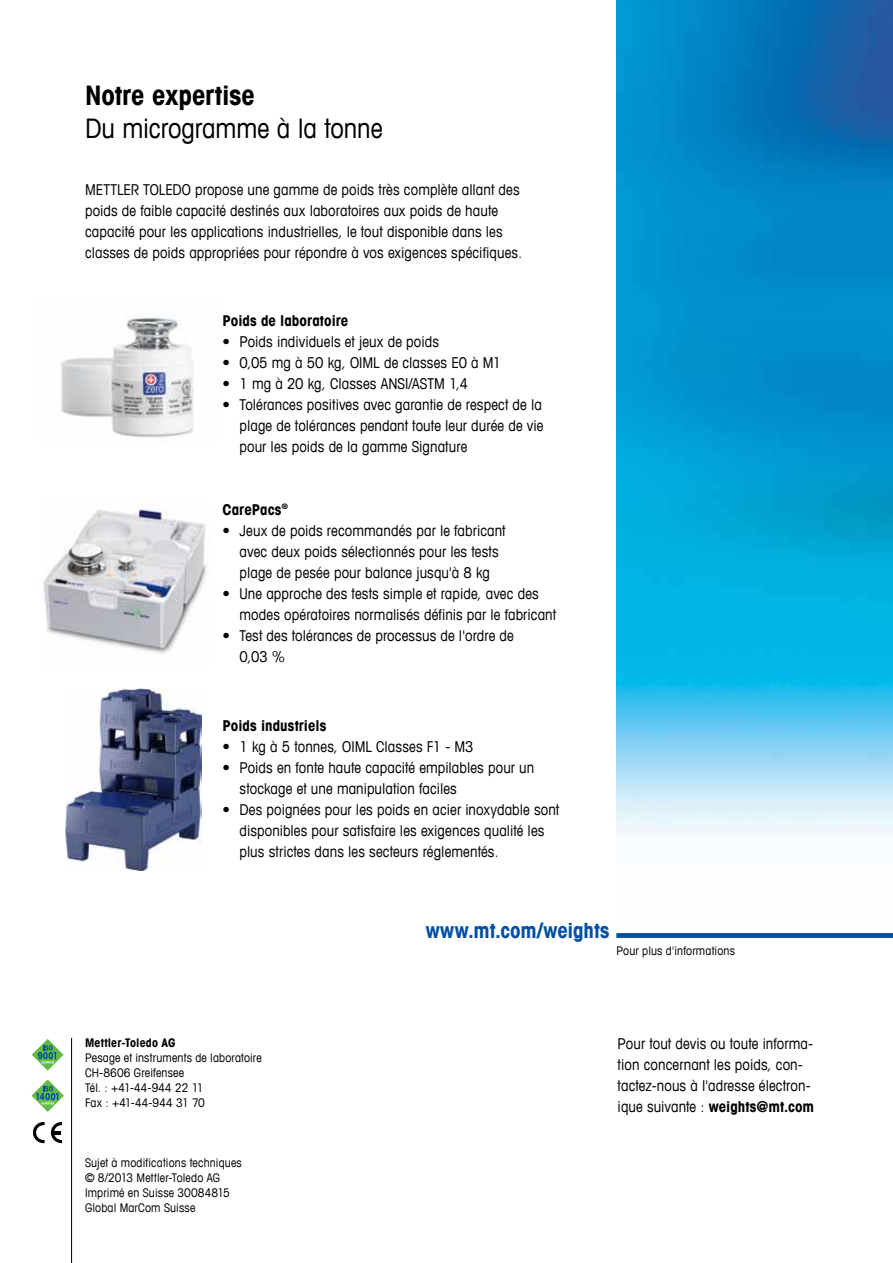
<style>
.page{position:relative;width:893px;height:1263px;background:#fff}
.page>*{position:absolute;margin:0;border:0;box-sizing:border-box;transform-origin:0 0}
.t1{font:condensed 27px "Avant Garde Com";letter-spacing:-.005em;color:#000}
.t2{font:700 condensed 27px "Avant Garde Com";letter-spacing:-.005em;color:#000}
.t3{font:700 condensed 21px "Avant Garde Com";letter-spacing:-.005em;color:#004fa3}
.t4{font:condensed 15px/21px "Avant Garde Com";letter-spacing:.005em;color:#000}
.t5{font:700 condensed 15px "Avant Garde Com";letter-spacing:.005em;color:#000}
.t6{font:condensed 12px/15px "Avant Garde Com";letter-spacing:.015em;color:#000}
.t7{font:700 condensed 12px "Avant Garde Com";letter-spacing:.01em;color:#000}
.s1{font-weight:700}
</style>
<div class="page">
<div style="left:617px;top:933px;width:276px;height:5px;background:#004fa3"></div>
<img style="left:617px;top:0;width:276px;height:833px">
<img style="left:61px;top:317px;width:133px;height:121px">
<hr style="left:71px;top:1038px;width:1px;height:225px;background:#000">
<svg style="left:32px;top:1079px;width:32px;height:33px"></svg>
<svg style="left:33px;top:1122px;width:12px;height:21px"></svg>
<svg style="left:51px;top:1122px;width:11px;height:21px"></svg>
<svg style="left:32px;top:1039px;width:32px;height:32px"></svg>
<img style="left:43px;top:509px;width:164px;height:145px">
<img style="left:65px;top:689px;width:136px;height:182px">
<h1 class="t2" style="left:85px;top:78px;width:171px">Notre expertise</h1>
<h1 class="t1" style="left:85px;top:111px;width:299px">Du microgramme à la tonne</h1>
<p class="t4" style="left:85px;top:179px;width:439px">METTLER TOLEDO propose une gamme de poids très complète allant des poids de faible capacité destinés aux laboratoires aux poids de haute capacité pour les applications industrielles, le tout disponible dans les classes de poids appropriées pour répondre à vos exigences spécifiques.</p>
<p class="t5" style="left:223px;top:310px;width:127px">Poids de laboratoire</p>
<p class="t4" style="left:223px;top:330px;width:218px">• Poids individuels et jeux de poids</p>
<p class="t4" style="left:223px;top:351px;width:280px">• 0,05 mg à 50 kg, OIML de classes E0 à M1</p>
<p class="t4" style="left:223px;top:372px;width:247px">• 1 mg à 20 kg, Classes ANSI/ASTM 1,4</p>
<p class="t4" style="left:240px;top:393px;width:306px;text-align:justify;text-indent:-17px">• Tolérances positives avec garantie de respect de la plage de tolérances pendant toute leur durée de vie pour les poids de la gamme Signature</p>
<p class="t5" style="left:223px;top:499px;width:67px">CarePacs<sup>®</sup></p>
<p class="t4" style="left:240px;top:519px;width:268px;text-indent:-17px">• Jeux de poids recommandés par le fabricant avec deux poids sélectionnés pour les tests plage de pesée pour balance jusqu'à 8 kg</p>
<p class="t4" style="left:240px;top:582px;width:318px;text-indent:-17px">• Une approche des tests simple et rapide, avec des modes opératoires normalisés définis par le fabricant</p>
<p class="t4" style="left:240px;top:624px;width:276px;text-indent:-17px">• Test des tolérances de processus de l'ordre de<br>0,03 %</p>
<p class="t5" style="left:223px;top:715px;width:105px">Poids industriels</p>
<p class="t4" style="left:223px;top:735px;width:253px">• 1 kg à 5 tonnes, OIML Classes F1 - M3</p>
<p class="t4" style="left:240px;top:756px;width:296px;text-indent:-17px">• Poids en fonte haute capacité empilables pour un stockage et une manipulation faciles</p>
<p class="t4" style="left:240px;top:798px;width:321px;text-indent:-17px">• Des poignées pour les poids en acier inoxydable sont disponibles pour satisfaire les exigences qualité les plus strictes dans les secteurs réglementés.</p>
<h2 class="t3" style="left:426px;top:917px;width:185px">www.mt.com/weights</h2>
<p class="t6" style="left:617px;top:943px;width:120px">Pour plus d'informations</p>
<p class="t7" style="left:85px;top:1035px;width:92px">Mettler-Toledo AG</p>
<p class="t6" style="left:85px;top:1050px;width:178px">Pesage et instruments de laboratoire<br>CH-8606 Greifensee<br>Tél. : +41-44-944 22 11<br>Fax : +41-44-944 31 70</p>
<p class="t6" style="left:85px;top:1155px;width:158px">Sujet à modifications techniques © 8/2013 Mettler-Toledo AG<br>Imprimé en Suisse 30084815<br>Global MarCom Suisse</p>
<p class="t4" style="left:618px;top:1033px;width:198px">Pour tout devis ou toute informa&shy;tion concernant les poids, con&shy;tactez-nous à l'adresse électron&shy;ique suivante : <span class="s1">weights@mt.com</span></p>
</div>
